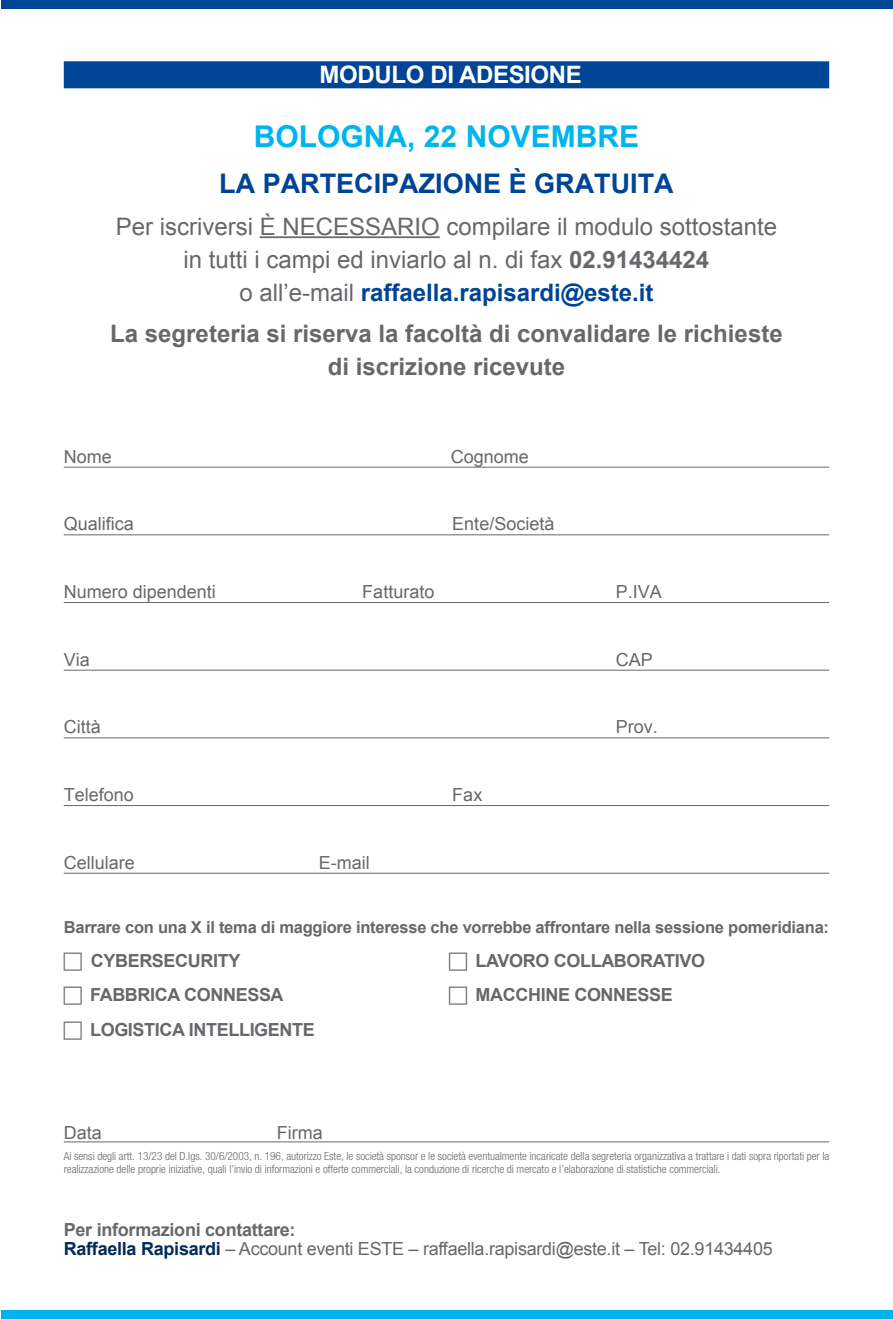
<style>
.page{position:relative;width:893px;height:1319px;background:#fff}
.page>*{position:absolute;margin:0;border:0;box-sizing:border-box;transform-origin:0 0}
.t1{font:700 30px "Arial";color:#00b4ee}
.t2{font:700 27px "Arial";color:#004496}
.t3{font:24px/33px "Arial";color:#68676c;text-align:center}
.t4{font:700 24px/33px "Arial";color:#68676c;text-align:center}
.t5{font:700 24px "Arial";letter-spacing:-.015em;color:#fff}
.t6{font:18px/19.5px "Arial";color:#68676c}
.t7{font:700 18px "Arial";letter-spacing:-.02em;color:#68676c}
.t8{font:700 16.5px "Arial";letter-spacing:-.015em;color:#68676c}
.t9{font:300 condensed 11.25px/12.8px "Helvetica Neue LT Std";color:#68676c}
.s1{font-weight:700}
.s2{font-weight:700;color:#004496}
.s3{font-weight:700;color:#002a5b}
</style>
<div class="page">
<hr style="left:64px;top:466px;width:765px;height:1px;background:#68676c">
<hr style="left:64px;top:534px;width:765px;height:1px;background:#68676c">
<hr style="left:64px;top:602px;width:765px;height:1px;background:#68676c">
<hr style="left:64px;top:669px;width:765px;height:1px;background:#68676c">
<hr style="left:64px;top:737px;width:765px;height:1px;background:#68676c">
<hr style="left:64px;top:805px;width:765px;height:1px;background:#68676c">
<hr style="left:64px;top:872px;width:765px;height:1px;background:#68676c">
<hr style="left:64px;top:1141px;width:765px;height:1px;background:#68676c">
<div style="left:1px;top:0;width:892px;height:9px;background:#004496"></div>
<div style="left:1px;top:1310px;width:892px;height:8px;background:#00b4ee"></div>
<div style="left:64px;top:61px;width:765px;height:27px;background:#004496"></div>
<hr style="left:260px;top:236px;width:180px;height:2px;background:#68676c">
<h3 class="t5" style="left:320px;top:59px;width:264px">MODULO DI ADESIONE</h3>
<h1 class="t1" style="left:254px;top:117px;width:387px">BOLOGNA, 22 NOVEMBRE</h1>
<h2 class="t2" style="left:219px;top:166px;width:456px">LA PARTECIPAZIONE È GRATUITA</h2>
<h3 class="t3" style="left:116px;top:210px;width:663px">Per iscriversi È NECESSARIO compilare il modulo sottostante in tutti i campi ed inviarlo al n. di fax <span class="s1">02.91434424<br></span>o all’e-mail <span class="s2">raffaella.rapisardi@este.it</span></h3>
<h3 class="t4" style="left:110px;top:318px;width:674px">La segreteria si riserva la facoltà di convalidare le richieste di iscrizione ricevute</h3>
<h3 class="t6" style="left:64px;top:446px;width:50px">Nome</h3>
<h3 class="t6" style="left:451px;top:446px;width:80px">Cognome</h3>
<h3 class="t6" style="left:64px;top:514px;width:72px">Qualifica</h3>
<h3 class="t6" style="left:452px;top:514px;width:104px">Ente/Società</h3>
<h3 class="t6" style="left:64px;top:582px;width:154px">Numero dipendenti</h3>
<h3 class="t6" style="left:362px;top:582px;width:74px">Fatturato</h3>
<h3 class="t6" style="left:616px;top:582px;width:48px">P.IVA</h3>
<h3 class="t6" style="left:64px;top:649px;width:28px">Via</h3>
<h3 class="t6" style="left:616px;top:649px;width:39px">CAP</h3>
<h3 class="t6" style="left:64px;top:717px;width:39px">Città</h3>
<h3 class="t6" style="left:616px;top:717px;width:44px">Prov.</h3>
<h3 class="t6" style="left:64px;top:784px;width:72px">Telefono</h3>
<h3 class="t6" style="left:452px;top:784px;width:32px">Fax</h3>
<h3 class="t6" style="left:64px;top:852px;width:73px">Cellulare</h3>
<h3 class="t6" style="left:319px;top:852px;width:52px">E-mail</h3>
<h3 class="t8" style="left:64px;top:915px;width:767px">Barrare con una X il tema di maggiore interesse che vorrebbe affrontare nella sessione pomeridiana:</h3>
<h3 class="t7" style="left:91px;top:948px;width:151px">CYBERSECURITY</h3>
<h3 class="t7" style="left:476px;top:948px;width:231px">LAVORO COLLABORATIVO</h3>
<h3 class="t7" style="left:90px;top:982px;width:195px">FABBRICA CONNESSA</h3>
<h3 class="t7" style="left:476px;top:982px;width:199px">MACCHINE CONNESSE</h3>
<h3 class="t7" style="left:90px;top:1017px;width:226px">LOGISTICA INTELLIGENTE</h3>
<h3 class="t6" style="left:64px;top:1122px;width:40px">Data</h3>
<h3 class="t6" style="left:277px;top:1122px;width:47px">Firma</h3>
<p class="t9" style="left:64px;top:1149px;width:767px">Ai sensi degli artt. 13/23 del D.lgs. 30/6/2003, n. 196, autorizzo Este, le società sponsor e le società eventualmente incaricate della segreteria organizzativa a trattare i dati sopra riportati per la realizzazione delle proprie iniziative, quali l’invio di informazioni e offerte commerciali, la conduzione di ricerche di mercato e l’elaborazione di statistiche commerciali.</p>
<h3 class="t6" style="left:64px;top:1219px;width:710px"><span class="s1">Per informazioni contattare:<br></span><span class="s3">Raffaella Rapisardi</span> – Account eventi ESTE – raffaella.rapisardi@este.it – Tel: 02.91434405</h3>
</div>
